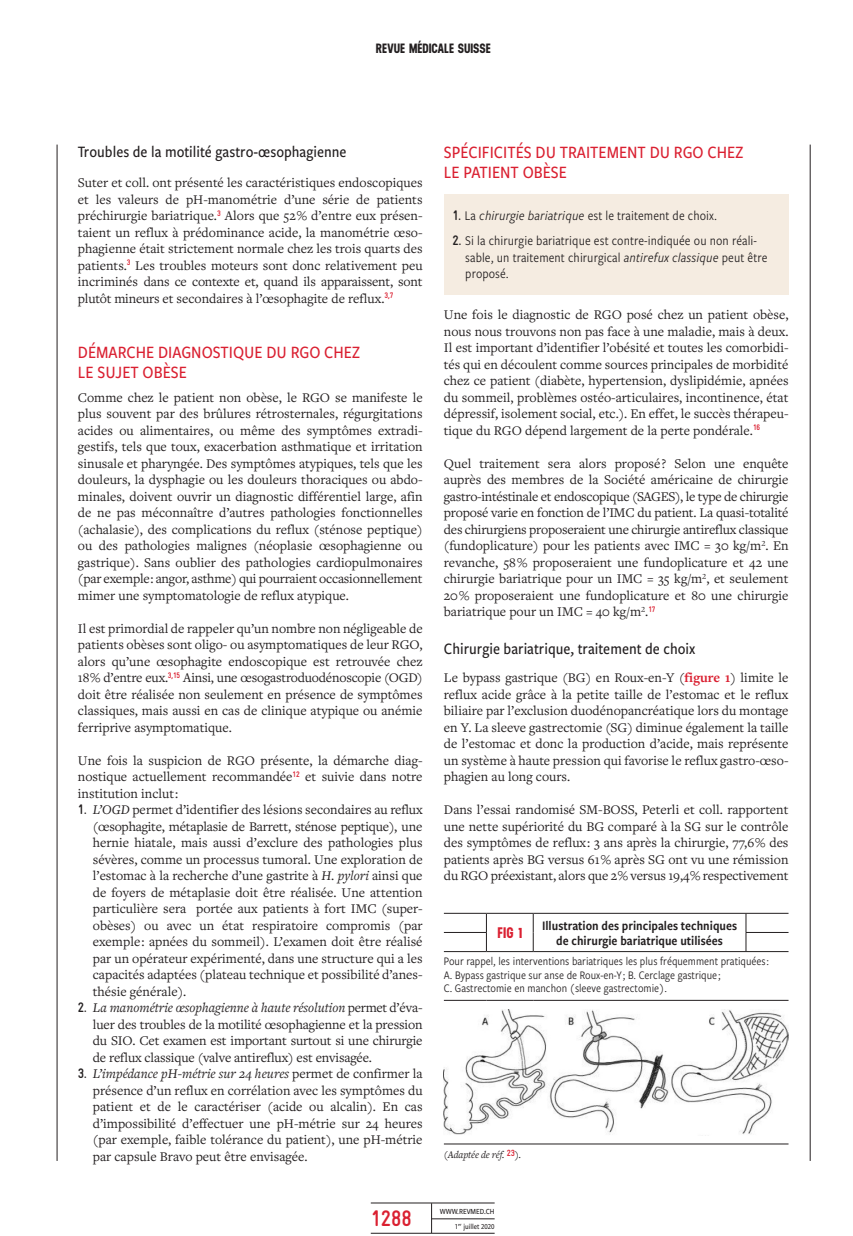
<style>
.page{position:relative;width:853px;height:1236px;background:#fff}
.page>*{position:absolute;margin:0;border:0;box-sizing:border-box;transform-origin:0 0}
.t1{font:700 22.5px "Gravur Condensed Pro";color:#da2031}
._1P_T1{font:500 18px/19.5px "Freight Sans Cnd Pro";color:#da2031}
._1P_T2{font:500 16.5px "Freight Sans Cnd Pro";color:#231f20}
._1P_FIG_X_TAB_X{font:700 15.3px "Neusa";color:#da2031}
._1P_Texte_courant{font:13.8px/16.5px "Freight Text Pro";color:#231f20;text-align:justify}
._1P_Texte_courant_li{font:13.8px/16.5px "Freight Text Pro";color:#231f20;text-align:justify}
._1P_Encadre_Texte_co{font:13.8px/16.5px "Freight Sans Cnd Pro";letter-spacing:.005em;color:#231f20}
._1P_FIG_TAB_Titre{font:13.5px/15px "Freight Sans Cnd Pro Semi";color:#231f20;text-align:center}
.t2{font:700 13.5px "Neusa";letter-spacing:-.005em;color:#231f20}
._1P_FIG_TAB_Legende{font:12px/13.5px "Freight Sans Cnd Pro";color:#231f20}
._1P_FIG_TAB_Source{font:italic 10.5px "Freight Text Pro";letter-spacing:-.01em;color:#231f20}
.t3{font:500 8.1px "Freight Sans Cnd Pro";color:#231f20}
.t4{font:500 7.8px "Freight Sans Cnd Pro";color:#231f20}
.t5{font:500 4.5px "Freight Sans Cnd Pro";color:#231f20}
.s1{font-family:"Gravur Condensed Pro";font-weight:700}
.s2{font-style:italic}
.s3{font-weight:700;color:#da2031}
.s4{font-family:"Gravur Condensed Pro";font-weight:700;font-style:normal;font-size:9px;color:#da2031}
.s5{font-size:7.8px}
</style>
<div class="page">
<hr style="left:371px;top:1233px;width:123px;height:1px;background:#231f20">
<hr style="left:371px;top:1202px;width:123px;height:1px;background:#231f20">
<hr style="left:431px;top:1218px;width:63px;height:1px;background:#231f20">
<hr style="left:431px;top:1203px;width:1px;height:30px;background:#231f20">
<div style="left:444px;top:194px;width:344px;height:101px;background:#f5ece1"></div>
<hr style="left:57px;top:145px;width:1px;height:1016px;background:#231f20">
<hr style="left:809px;top:145px;width:1px;height:1016px;background:#231f20">
<hr style="left:444px;top:951px;width:42px;height:1px;background:#231f20">
<hr style="left:486px;top:951px;width:47px;height:1px;background:#231f20">
<hr style="left:533px;top:951px;width:212px;height:1px;background:#231f20">
<hr style="left:745px;top:951px;width:43px;height:1px;background:#231f20">
<svg style="left:444px;top:914px;width:344px;height:37px"></svg>
<hr style="left:444px;top:913px;width:42px;height:1px;background:#231f20">
<hr style="left:444px;top:1000px;width:42px;height:1px;background:#231f20">
<hr style="left:486px;top:1000px;width:47px;height:1px;background:#231f20">
<hr style="left:533px;top:1000px;width:212px;height:1px;background:#231f20">
<hr style="left:745px;top:1000px;width:43px;height:1px;background:#231f20">
<hr style="left:486px;top:913px;width:47px;height:1px;background:#231f20">
<hr style="left:533px;top:913px;width:212px;height:1px;background:#231f20">
<hr style="left:745px;top:913px;width:43px;height:1px;background:#231f20">
<img style="left:444px;top:1009px;width:344px;height:126px">
<hr style="left:444px;top:1143px;width:344px;height:1px;background:#231f20">
<p class="t2" style="left:376px;top:38px;width:116px">REVUE MÉDICALE SUISSE</p>
<p class="_1P_T2" style="left:78px;top:141px;width:270px">Troubles de la motilité gastro-œsophagienne</p>
<p class="_1P_Texte_courant" style="left:78px;top:174px;width:346px">Suter et coll. ont présenté les caractéristiques endoscopiques et les valeurs de pH-manométrie d’une série de patients préchirurgie bariatrique.<sup>3</sup> Alors que 52 % d’entre eux présen&shy;taient un reflux à prédominance acide, la manométrie œso&shy;phagienne était strictement normale chez les trois quarts des patients.<sup>3</sup> Les troubles moteurs sont donc relativement peu incriminés dans ce contexte et, quand ils apparaissent, sont plutôt mineurs et secondaires à l’œsophagite de reflux.<sup>3,7</sup></p>
<p class="_1P_T1" style="left:78px;top:342px;width:284px">DÉMARCHE DIAGNOSTIQUE DU RGO CHEZ<br>LE SUJET OBÈSE</p>
<p class="_1P_Texte_courant" style="left:78px;top:389px;width:346px">Comme chez le patient non obèse, le RGO se manifeste le plus souvent par des brûlures rétrosternales, régurgitations acides ou alimentaires, ou même des symptômes extradi&shy;gestifs, tels que toux, exacerbation asthmatique et irritation sinusale et pharyngée. Des symptômes atypiques, tels que les douleurs, la dysphagie ou les douleurs thoraciques ou abdo&shy;minales, doivent ouvrir un diagnostic différentiel large, afin de ne pas méconnaître d’autres pathologies fonctionnelles (achalasie), des complications du reflux (sténose peptique) ou des pathologies malignes (néoplasie œsophagienne ou gastrique). Sans oublier des pathologies cardiopulmonaires (par exemple : angor, asthme) qui pourraient occasionnellement mimer une symptomatologie de reflux atypique.</p>
<p class="_1P_Texte_courant" style="left:78px;top:620px;width:346px">Il est primordial de rappeler qu’un nombre non négligeable de patients obèses sont oligo- ou asymptomatiques de leur RGO, alors qu’une œsophagite endoscopique est retrouvée chez 18 % d’entre eux.<sup>3,15</sup> Ainsi, une œsogastroduodénoscopie (OGD) doit être réalisée non seulement en présence de symptômes classiques, mais aussi en cas de clinique atypique ou anémie ferriprive asymptomatique.</p>
<p class="_1P_Texte_courant" style="left:78px;top:752px;width:346px">Une fois la suspicion de RGO présente, la démarche diag&shy;nostique actuellement recommandée<sup>12</sup> et suivie dans notre institution inclut :</p>
<p class="_1P_Texte_courant_li" style="left:93px;top:801px;width:331px;text-indent:-15px"><span class="s1">1.</span> <span class="s2">L’OGD</span> permet d’identifier des lésions secondaires au reflux (œsophagite, métaplasie de Barrett, sténose peptique), une hernie hiatale, mais aussi d’exclure des pathologies plus sévères, comme un processus tumoral. Une exploration de l’estomac à la recherche d’une gastrite à <span class="s2">H. pylori</span> ainsi que de foyers de métaplasie doit être réalisée. Une attention particulière sera portée aux patients à fort IMC (super&shy;obèses) ou avec un état respiratoire compromis (par exemple : apnées du sommeil). L’examen doit être réalisé par un opérateur expérimenté, dans une structure qui a les capacités adaptées (plateau technique et possibilité d’anes&shy;thésie générale).</p>
<p class="_1P_Texte_courant_li" style="left:93px;top:999px;width:331px;text-indent:-15px"><span class="s1">2.</span> <span class="s2">La manométrie œsophagienne à haute résolution</span> permet d’éva&shy;luer des troubles de la motilité œsophagienne et la pression du SIO. Cet examen est important surtout si une chirurgie de reflux classique (valve antireflux) est envisagée.</p>
<p class="_1P_Texte_courant_li" style="left:93px;top:1065px;width:331px;text-indent:-15px"><span class="s1">3.</span> <span class="s2">L’impédance pH-métrie sur 24 heures</span> permet de confirmer la présence d’un reflux en corrélation avec les symptômes du patient et de le caractériser (acide ou alcalin). En cas d’impossibilité d’effectuer une pH-métrie sur 24 heures (par exemple, faible tolérance du patient), une pH-métrie par capsule Bravo peut être envisagée.</p>
<p class="_1P_T1" style="left:444px;top:142px;width:301px">SPÉCIFICITÉS DU TRAITEMENT DU RGO CHEZ<br>LE PATIENT OBÈSE</p>
<p class="_1P_Encadre_Texte_co" style="left:452px;top:207px;width:266px"><span class="s1">1.</span> La <span class="s2">chirurgie bariatrique</span> est le traitement de choix.</p>
<p class="_1P_Encadre_Texte_co" style="left:465px;top:232px;width:303px;text-indent:-13px"><span class="s1">2.</span> Si la chirurgie bariatrique est contre-indiquée ou non réali&shy;sable, un traitement chirurgical <span class="s2">antireflux classique</span> peut être proposé.</p>
<p class="_1P_Texte_courant" style="left:444px;top:306px;width:346px">Une fois le diagnostic de RGO posé chez un patient obèse, nous nous trouvons non pas face à une maladie, mais à deux.<br>Il est important d’identifier l’obésité et toutes les comorbidi&shy;tés qui en découlent comme sources principales de morbidité chez ce patient (diabète, hypertension, dyslipidémie, apnées du sommeil, problèmes ostéo-articulaires, incontinence, état dépressif, isolement social, etc.). En effet, le succès thérapeu&shy;tique du RGO dépend largement de la perte pondérale.<sup>16</sup></p>
<p class="_1P_Texte_courant" style="left:444px;top:455px;width:346px">Quel traitement sera alors proposé ? Selon une enquête auprès des membres de la Société américaine de chirurgie gastro-intéstinale et endoscopique (SAGES), le type de chirurgie proposé varie en fonction de l’IMC du patient. La quasi-totalité des chirurgiens proposeraient une chirurgie antireflux classique (fundoplicature) pour les patients avec IMC = 30 kg/m<sup>2</sup>. En revanche, 58 % proposeraient une fundoplicature et 42 une chirurgie bariatrique pour un IMC = 35 kg/m<sup>2</sup>, et seulement 20 % proposeraient une fundoplicature et 80 une chirurgie bariatrique pour un IMC = 40 kg/m<sup>2</sup>.<sup>17</sup></p>
<p class="_1P_T2" style="left:444px;top:637px;width:253px">Chirurgie bariatrique, traitement de choix</p>
<p class="_1P_Texte_courant" style="left:444px;top:669px;width:346px">Le bypass gastrique (BG) en Roux-en-Y (<span class="s3">figure 1</span>) limite le reflux acide grâce à la petite taille de l’estomac et le reflux biliaire par l’exclusion duodénopancréatique lors du montage en Y. La sleeve gastrectomie (SG) diminue également la taille de l’estomac et donc la production d’acide, mais représente un système à haute pression qui favorise le reflux gastro-œso&shy;phagien au long cours.</p>
<p class="_1P_Texte_courant" style="left:444px;top:801px;width:346px">Dans l’essai randomisé SM-BOSS, Peterli et coll. rapportent une nette supériorité du BG comparé à la SG sur le contrôle des symptômes de reflux : 3 ans après la chirurgie, 77,6 % des patients après BG versus 61 % après SG ont vu une rémission du RGO préexistant, alors que 2 % versus 19,4 % respectivement</p>
<p class="_1P_FIG_X_TAB_X" style="left:497px;top:922px;width:26px">FIG 1</p>
<p class="_1P_FIG_TAB_Titre" style="left:542px;top:918px;width:197px">Illustration des principales techniques de chirurgie bariatrique utilisées</p>
<p class="_1P_FIG_TAB_Legende" style="left:444px;top:954px;width:327px">Pour rappel, les interventions bariatriques les plus fréquemment pratiquées :</p>
<p class="_1P_FIG_TAB_Legende" style="left:444px;top:968px;width:278px">A. Bypass gastrique sur anse de Roux-en-Y ; B. Cerclage gastrique ;<br>C. Gastrectomie en manchon (sleeve gastrectomie).</p>
<p class="_1P_FIG_TAB_Source" style="left:444px;top:1147px;width:79px">(Adaptée de réf. <span class="s4">23</span>).</p>
<h1 class="t1" style="left:371px;top:1206px;width:42px">1288</h1>
<p class="t3" style="left:440px;top:1205px;width:56px">WWW.REVMED.CH</p>
<p class="t5" style="left:455px;top:1221px;width:8px"><span class="s5">1</span>er</p>
<p class="t4" style="left:463px;top:1221px;width:33px">juillet 2020</p>
</div>
